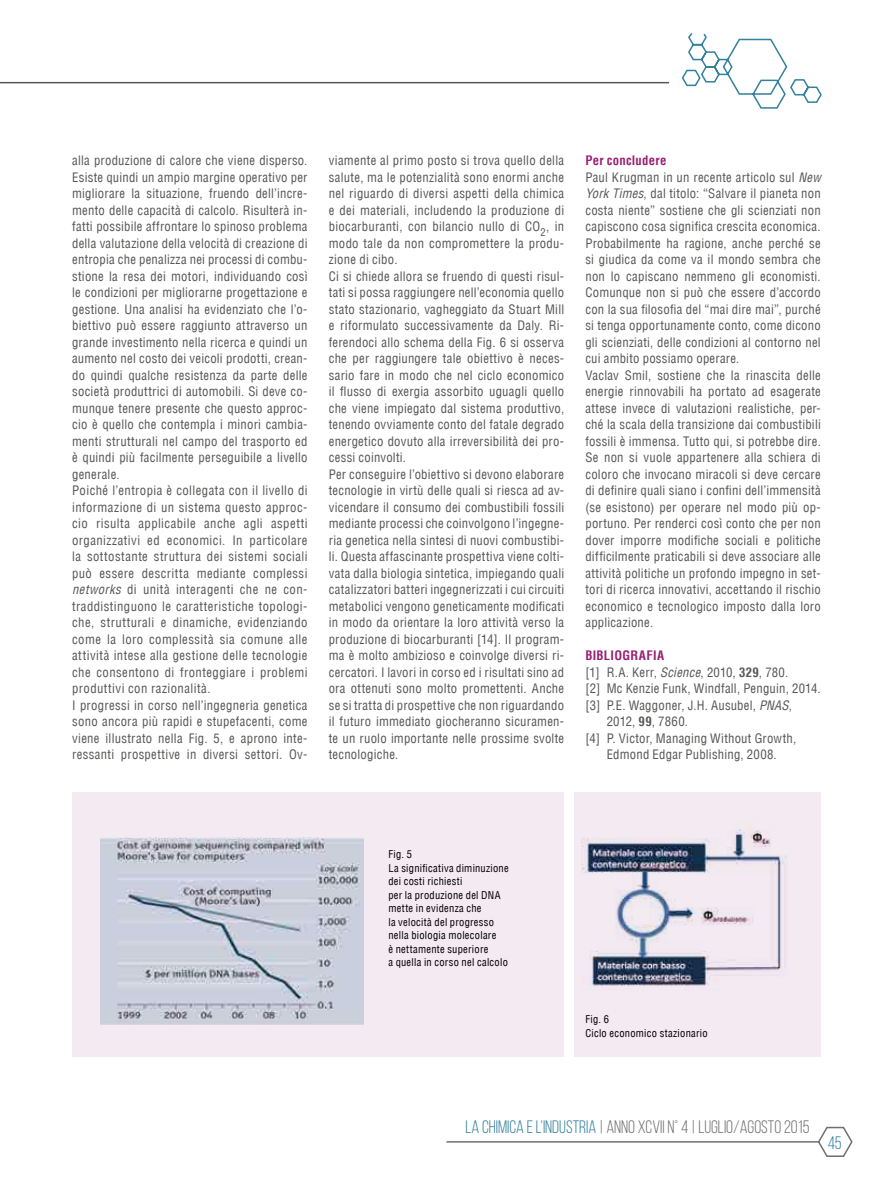
<style>
.page{position:relative;width:893px;height:1191px;background:#fff}
.page>*{position:absolute;margin:0;border:0;box-sizing:border-box;transform-origin:0 0}
.t1{font:18px "Bebas Neue";color:#706f6f}
.t2{font:18px "Bebas Neue";color:#33809d}
.t3{font:condensed 12.75px/16.5px "Helvetica LT";letter-spacing:.02em;color:#575756}
.t4{font:700 condensed 12.75px "Helvetica LT";letter-spacing:.02em;color:#962071}
.t5{font:condensed 10.5px/13.5px "Helvetica LT";letter-spacing:.025em;color:#000}
.s1{font-style:italic}
.s2{font-weight:700;color:#962071}
.s3{font-weight:700}
.s4{color:#33809d}
</style>
<div class="page">
<svg style="left:681px;top:33px;width:141px;height:76px"></svg>
<hr style="left:0;top:82px;width:669px;height:1px;background:#575756">
<svg style="left:446px;top:1126px;width:407px;height:31px"></svg>
<div style="left:574px;top:792px;width:247px;height:264px;background:#f3eaf2"></div>
<img style="left:581px;top:821px;width:207px;height:166px">
<svg style="left:72px;top:792px;width:492px;height:264px;background:#e0dce6"></svg>
<p class="t3" style="left:72px;top:152px;width:237px">alla produzione di calore che viene disperso.<br>Esiste quindi un ampio margine operativo per migliorare la situazione, fruendo dell’incre&shy;mento delle capacità di calcolo. Risulterà in&shy;fatti possibile affrontare lo spinoso problema della valutazione della velocità di creazione di entropia che penalizza nei processi di combu&shy;stione la resa dei motori, individuando così le condizioni per migliorarne progettazione e gestione. Una analisi ha evidenziato che l’o&shy;biettivo può essere raggiunto attraverso un grande investimento nella ricerca e quindi un aumento nel costo dei veicoli prodotti, crean&shy;do quindi qualche resistenza da parte delle società produttrici di automobili. Si deve co&shy;munque tenere presente che questo approc&shy;cio è quello che contempla i minori cambia&shy;menti strutturali nel campo del trasporto ed è quindi più facilmente perseguibile a livello generale.<br>Poiché l’entropia è collegata con il livello di informazione di un sistema questo approc&shy;cio risulta applicabile anche agli aspetti organizzativi ed economici. In particolare la sottostante struttura dei sistemi sociali può essere descritta mediante complessi <span class="s1">networks</span> di unità interagenti che ne con&shy;traddistinguono le caratteristiche topologi&shy;che, strutturali e dinamiche, evidenziando come la loro complessità sia comune alle attività intese alla gestione delle tecnologie che consentono di fronteggiare i problemi produttivi con razionalità.<br>I progressi in corso nell’ingegneria genetica sono ancora più rapidi e stupefacenti, come viene illustrato nella Fig. 5, e aprono inte&shy;ressanti prospettive in diversi settori. Ov-</p>
<p class="t3" style="left:329px;top:152px;width:237px">viamente al primo posto si trova quello della salute, ma le potenzialità sono enormi anche nel riguardo di diversi aspetti della chimica e dei materiali, includendo la produzione di biocarburanti, con bilancio nullo di CO<sub>2</sub>, in modo tale da non compromettere la produ&shy;zione di cibo.<br>Ci si chiede allora se fruendo di questi risul&shy;tati si possa raggiungere nell’economia quello stato stazionario, vagheggiato da Stuart Mill e riformulato successivamente da Daly. Ri&shy;ferendoci allo schema della Fig. 6 si osserva che per raggiungere tale obiettivo è neces&shy;sario fare in modo che nel ciclo economico il flusso di exergia assorbito uguagli quello che viene impiegato dal sistema produttivo, tenendo ovviamente conto del fatale degrado energetico dovuto alla irreversibilità dei pro&shy;cessi coinvolti.<br>Per conseguire l’obiettivo si devono elaborare tecnologie in virtù delle quali si riesca ad av&shy;vicendare il consumo dei combustibili fossili mediante processi che coinvolgono l’ingegne&shy;ria genetica nella sintesi di nuovi combustibi&shy;li. Questa affascinante prospettiva viene colti&shy;vata dalla biologia sintetica, impiegando quali catalizzatori batteri ingegnerizzati i cui circuiti metabolici vengono geneticamente modificati in modo da orientare la loro attività verso la produzione di biocarburanti [14]. Il program&shy;ma è molto ambizioso e coinvolge diversi ri&shy;cercatori. I lavori in corso ed i risultati sino ad ora ottenuti sono molto promettenti. Anche se si tratta di prospettive che non riguardando il futuro immediato giocheranno sicuramen&shy;te un ruolo importante nelle prossime svolte tecnologiche.</p>
<p class="t3" style="left:585px;top:152px;width:237px"><span class="s2">Per concludere<br></span>Paul Krugman in un recente articolo sul <span class="s1">New York Times</span>, dal titolo: “Salvare il pianeta non costa niente” sostiene che gli scienziati non capiscono cosa significa crescita economica.<br>Probabilmente ha ragione, anche perché se si giudica da come va il mondo sembra che non lo capiscano nemmeno gli economisti.<br>Comunque non si può che essere d’accordo con la sua filosofia del “mai dire mai”, purché si tenga opportunamente conto, come dicono gli scienziati, delle condizioni al contorno nel cui ambito possiamo operare.<br>Vaclav Smil, sostiene che la rinascita delle energie rinnovabili ha portato ad esagerate attese invece di valutazioni realistiche, per&shy;ché la scala della transizione dai combustibili fossili è immensa. Tutto qui, si potrebbe dire.<br>Se non si vuole appartenere alla schiera di coloro che invocano miracoli si deve cercare di definire quali siano i confini dell’immensità (se esistono) per operare nel modo più op&shy;portuno. Per renderci così conto che per non dover imporre modifiche sociali e politiche difficilmente praticabili si deve associare alle attività politiche un profondo impegno in set&shy;tori di ricerca innovativi, accettando il rischio economico e tecnologico imposto dalla loro applicazione.</p>
<p class="t4" style="left:585px;top:647px;width:80px">BIBLIOGRAFIA</p>
<p class="t3" style="left:585px;top:663px;width:204px">[1] R.A. Kerr, <span class="s1">Science</span>, 2010, <span class="s3">329</span>, 780.</p>
<p class="t3" style="left:585px;top:680px;width:237px">[2] Mc Kenzie Funk, Windfall, Penguin, 2014.</p>
<p class="t3" style="left:585px;top:696px;width:208px">[3] P.E. Waggoner, J.H. Ausubel, <span class="s1">PNAS</span>,</p>
<p class="t3" style="left:607px;top:713px;width:83px">2012, <span class="s3">99</span>, 7860.</p>
<p class="t3" style="left:585px;top:729px;width:212px">[4] P. Victor, Managing Without Growth,</p>
<p class="t3" style="left:607px;top:746px;width:172px">Edmond Edgar Publishing, 2008.</p>
<p class="t5" style="left:388px;top:847px;width:122px">Fig. 5<br>La significativa diminuzione dei costi richiesti<br>per la produzione del DNA mette in evidenza che<br>la velocità del progresso nella biologia molecolare<br>è nettamente superiore<br>a quella in corso nel calcolo</p>
<p class="t5" style="left:585px;top:1012px;width:124px">Fig. 6<br>Ciclo economico stazionario</p>
<h1 class="t1" style="left:465px;top:1117px;width:346px"><span class="s4">LA CHIMICA E L’INDUSTRIA</span> | ANNO XCVII N° 4 | LUGLIO/AGOSTO 2015</h1>
<h1 class="t2" style="left:828px;top:1133px;width:16px">45</h1>
</div>
